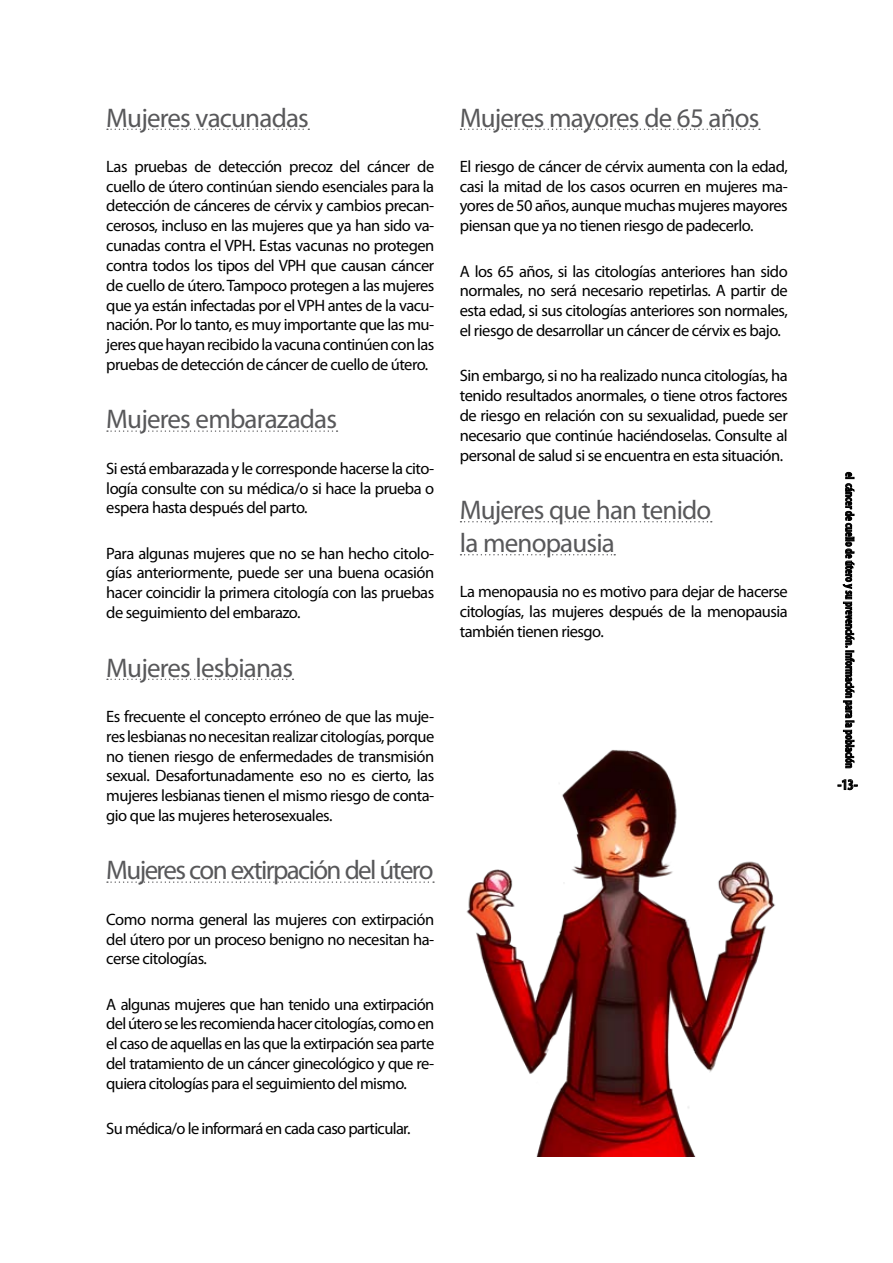
<style>
.page{position:relative;width:893px;height:1263px;background:#fff}
.page>*{position:absolute;margin:0;border:0;box-sizing:border-box;transform-origin:0 0}
.t1{font:27px/33px "Myriad Pro";letter-spacing:-.03em;color:#58585a}
.t2{font:27px "Myriad Pro";letter-spacing:-.06em;color:#58585a}
.t3{font:16.5px/19.8px "Myriad Pro";letter-spacing:-.03em;color:#000;text-align:justify}
.t4{font:600 condensed 15px "Myriad Pro";color:#000}
.t5{font:600 condensed 12px "Myriad Pro";color:#000}
</style>
<div class="page">
<svg style="left:842px;top:472px;width:13px;height:296px"></svg>
<svg style="left:838px;top:779px;width:19px;height:11px"></svg>
<svg style="left:107px;top:129px;width:202px;height:1px"></svg>
<svg style="left:107px;top:430px;width:231px;height:2px"></svg>
<svg style="left:107px;top:679px;width:186px;height:1px"></svg>
<svg style="left:107px;top:881px;width:327px;height:2px"></svg>
<svg style="left:460px;top:129px;width:300px;height:1px"></svg>
<svg style="left:460px;top:521px;width:252px;height:1px"></svg>
<svg style="left:460px;top:554px;width:155px;height:1px"></svg>
<img style="left:466px;top:750px;width:309px;height:407px">
<h1 class="t1" style="left:106px;top:101px;width:204px">Mujeres vacunadas</h1>
<p class="t3" style="left:106px;top:156px;width:330px">Las pruebas de detección precoz del cáncer de cuello de útero continúan siendo esenciales para la detección de cánceres de cérvix y cambios precan&shy;cerosos, incluso en las mujeres que ya han sido va&shy;cunadas contra el VPH. Estas vacunas no protegen contra todos los tipos del VPH que causan cáncer de cuello de útero. Tampoco protegen a las mujeres que ya están infectadas por el VPH antes de la vacu&shy;nación. Por lo tanto, es muy importante que las mu&shy;jeres que hayan recibido la vacuna continúen con las pruebas de detección de cáncer de cuello de útero.</p>
<h1 class="t1" style="left:106px;top:402px;width:232px">Mujeres embarazadas</h1>
<p class="t3" style="left:106px;top:458px;width:329px">Si está embarazada y le corresponde hacerse la cito&shy;logía consulte con su médica/o si hace la prueba o espera hasta después del parto.</p>
<p class="t3" style="left:106px;top:543px;width:329px">Para algunas mujeres que no se han hecho citolo&shy;gías anteriormente, puede ser una buena ocasión hacer coincidir la primera citología con las pruebas de seguimiento del embarazo.</p>
<h1 class="t1" style="left:106px;top:651px;width:188px">Mujeres lesbianas</h1>
<p class="t3" style="left:106px;top:706px;width:330px">Es frecuente el concepto erróneo de que las muje&shy;res lesbianas no necesitan realizar citologías, porque no tienen riesgo de enfermedades de transmisión sexual. Desafortunadamente eso no es cierto, las mujeres lesbianas tienen el mismo riesgo de conta&shy;gio que las mujeres heterosexuales.</p>
<h1 class="t2" style="left:106px;top:854px;width:329px">Mujeres con extirpación del útero</h1>
<p class="t3" style="left:106px;top:909px;width:329px">Como norma general las mujeres con extirpación del útero por un proceso benigno no necesitan ha&shy;cerse citologías.</p>
<p class="t3" style="left:106px;top:994px;width:330px">A algunas mujeres que han tenido una extirpación del útero se les recomienda hacer citologías, como en el caso de aquellas en las que la extirpación sea parte del tratamiento de un cáncer ginecológico y que re&shy;quiera citologías para el seguimiento del mismo.</p>
<p class="t3" style="left:106px;top:1118px;width:306px">Su médica/o le informará en cada caso particular.</p>
<h1 class="t1" style="left:460px;top:101px;width:301px">Mujeres mayores de 65 años</h1>
<p class="t3" style="left:460px;top:156px;width:329px">El riesgo de cáncer de cérvix aumenta con la edad, casi la mitad de los casos ocurren en mujeres ma&shy;yores de 50 años, aunque muchas mujeres mayores piensan que ya no tienen riesgo de padecerlo.</p>
<p class="t3" style="left:460px;top:261px;width:330px">A los 65 años, si las citologías anteriores han sido normales, no será necesario repetirlas. A partir de esta edad, si sus citologías anteriores son normales, el riesgo de desarrollar un cáncer de cérvix es bajo.</p>
<p class="t3" style="left:460px;top:366px;width:329px">Sin embargo, si no ha realizado nunca citologías, ha tenido resultados anormales, o tiene otros factores de riesgo en relación con su sexualidad, puede ser necesario que continúe haciéndoselas. Consulte al personal de salud si se encuentra en esta situación.</p>
<h1 class="t1" style="left:460px;top:493px;width:253px">Mujeres que han tenido la menopausia</h1>
<p class="t3" style="left:460px;top:582px;width:329px">La menopausia no es motivo para dejar de hacerse citologías, las mujeres después de la menopausia también tienen riesgo.</p>
<p class="t5" style="left:857px;top:472px;width:298px;rotate:90deg">el cáncer de cuello de útero y su prevención. Información para la población</p>
<p class="t4" style="left:837px;top:775px;width:22px">-13-</p>
</div>
